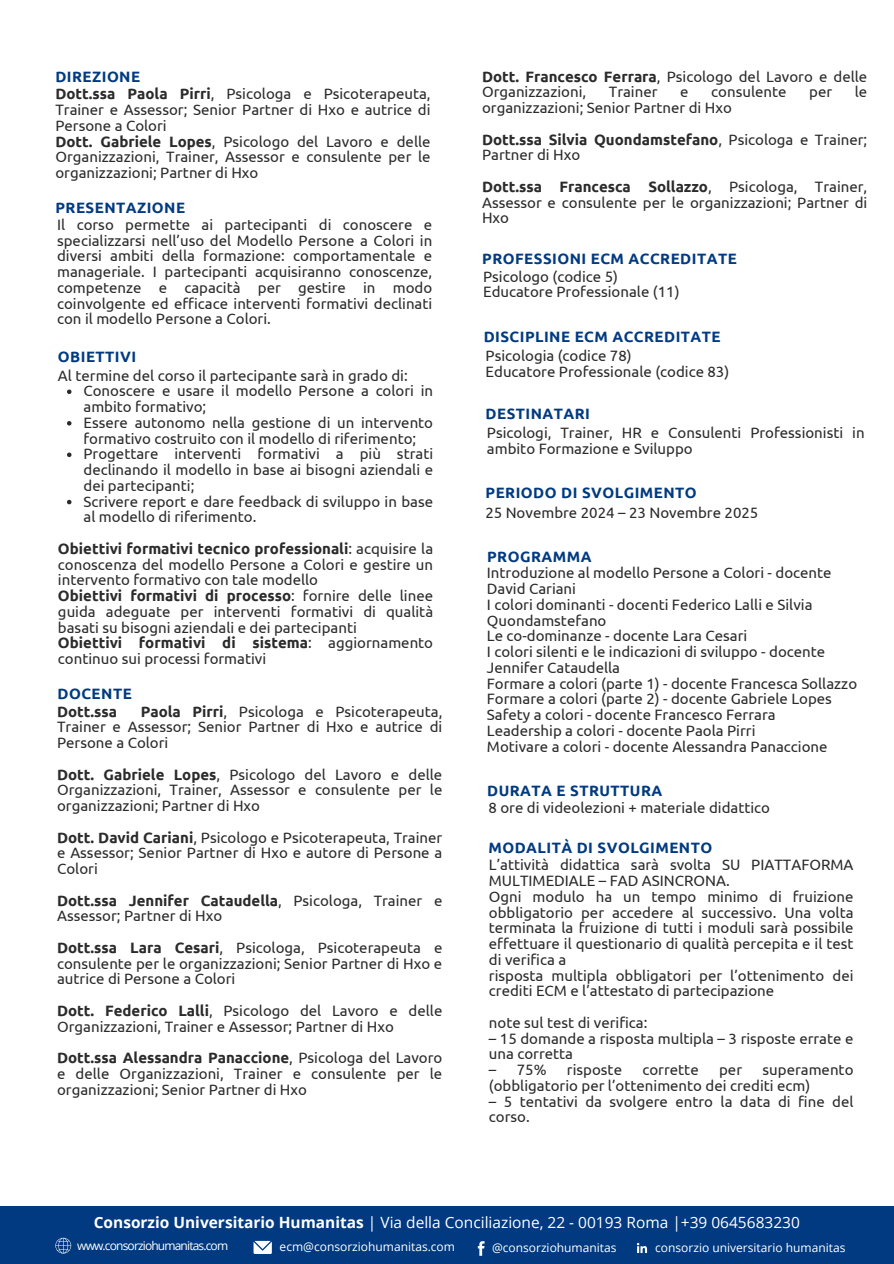
<style>
.page{position:relative;width:894px;height:1264px;background:#fff}
.page>*{position:absolute;margin:0;border:0;box-sizing:border-box;transform-origin:0 0}
.t1{font:15.45px "Open Sans";color:#fff}
.t2{font:15px/15.8px "Ubuntu";color:#2b2b2b}
.t3{font:700 15px "Ubuntu";letter-spacing:.03em;color:#013a81}
.t4{font:700 15px "Ubuntu";color:#2b2b2b}
.t5{font:12px "Open Sans";color:#fff}
.t6{font:12px "Open Sans";letter-spacing:-.07em;color:#fff}
.s1{font-weight:700}
</style>
<div class="page">
<div style="left:0;top:1206px;width:893px;height:57px;background:#013a81"></div>
<svg style="left:55px;top:1237px;width:16px;height:16px"></svg>
<svg style="left:477px;top:1241px;width:7px;height:14px"></svg>
<svg style="left:634px;top:1240px;width:15px;height:15px"></svg>
<svg style="left:636px;top:1242px;width:11px;height:10px"></svg>
<svg style="left:253px;top:1240px;width:18px;height:13px"></svg>
<svg style="left:67px;top:389px;width:4px;height:5px"></svg>
<svg style="left:67px;top:421px;width:4px;height:4px"></svg>
<svg style="left:67px;top:452px;width:4px;height:5px"></svg>
<svg style="left:67px;top:500px;width:4px;height:4px"></svg>
<h1 class="t3" style="left:55px;top:68px;width:86px">DIREZIONE</h1>
<h2 class="t2" style="left:55px;top:86px;width:376px"><span class="s1">Dott.ssa Paola Pirri</span>, Psicologa e Psicoterapeuta, Trainer e Assessor; Senior Partner di Hxo e autrice di Persone a Colori<br><span class="s1">Dott. Gabriele Lopes</span>, Psicologo del Lavoro e delle Organizzazioni, Trainer, Assessor e consulente per le organizzazioni; Partner di Hxo</h2>
<h1 class="t3" style="left:55px;top:198px;width:131px">PRESENTAZIONE</h1>
<h2 class="t2" style="left:57px;top:216px;width:376px;text-align:justify">Il corso permette ai partecipanti di conoscere e specializzarsi nell’uso del Modello Persone a Colori in diversi ambiti della formazione: comportamentale e manageriale. I partecipanti acquisiranno conoscenze, competenze e capacità per gestire in modo coinvolgente ed efficace interventi formativi declinati con il modello Persone a Colori.</h2>
<p class="t3" style="left:58px;top:348px;width:80px">OBIETTIVI</p>
<h1 class="t2" style="left:58px;top:367px;width:351px">Al termine del corso il partecipante sarà in grado di:</h1>
<h1 class="t2" style="left:83px;top:383px;width:351px">Conoscere e usare il modello Persone a colori in ambito formativo;</h1>
<h2 class="t2" style="left:83px;top:414px;width:351px">Essere autonomo nella gestione di un intervento formativo costruito con il modello di riferimento;</h2>
<p class="t2" style="left:83px;top:446px;width:351px;text-align:justify">Progettare interventi formativi a più strati declinando il modello in base ai bisogni aziendali e dei partecipanti;</p>
<p class="t2" style="left:83px;top:493px;width:351px">Scrivere report e dare feedback di sviluppo in base al modello di riferimento.</p>
<p class="t2" style="left:58px;top:540px;width:376px"><span class="s1">Obiettivi formativi tecnico professionali</span>: acquisire la conoscenza del modello Persone a Colori e gestire un intervento formativo con tale modello<br><span class="s1">Obiettivi formativi di processo</span>: fornire delle linee guida adeguate per interventi formativi di qualità basati su bisogni aziendali e dei partecipanti<br><span class="s1">Obiettivi formativi di sistema</span>: aggiornamento continuo sui processi formativi</p>
<p class="t3" style="left:58px;top:685px;width:76px">DOCENTE</p>
<h2 class="t4" style="left:57px;top:702px;width:61px">Dott.ssa</h2>
<h2 class="t2" style="left:57px;top:703px;width:386px;text-align:justify;text-indent:84px"><span class="s1">Paola Pirri</span>, Psicologa e Psicoterapeuta, Trainer e Assessor; Senior Partner di Hxo e autrice di Persone a Colori</h2>
<h1 class="t2" style="left:57px;top:766px;width:386px;text-align:justify"><span class="s1">Dott. Gabriele Lopes</span>, Psicologo del Lavoro e delle Organizzazioni, Trainer, Assessor e consulente per le organizzazioni; Partner di Hxo</h1>
<h2 class="t2" style="left:57px;top:829px;width:386px;text-align:justify"><span class="s1">Dott. David Cariani</span>, Psicologo e Psicoterapeuta, Trainer e Assessor; Senior Partner di Hxo e autore di Persone a Colori</h2>
<h2 class="t2" style="left:57px;top:892px;width:386px"><span class="s1">Dott.ssa Jennifer Cataudella</span>, Psicologa, Trainer e<br>Assessor; Partner di Hxo</h2>
<h2 class="t2" style="left:57px;top:939px;width:386px;text-align:justify"><span class="s1">Dott.ssa Lara Cesari</span>, Psicologa, Psicoterapeuta e consulente per le organizzazioni; Senior Partner di Hxo e autrice di Persone a Colori</h2>
<h2 class="t2" style="left:57px;top:1002px;width:386px"><span class="s1">Dott. Federico Lalli</span>, Psicologo del Lavoro e delle<br>Organizzazioni, Trainer e Assessor; Partner di Hxo</h2>
<h2 class="t2" style="left:57px;top:1049px;width:386px;text-align:justify"><span class="s1">Dott.ssa Alessandra Panaccione</span>, Psicologa del Lavoro e delle Organizzazioni, Trainer e consulente per le organizzazioni; Senior Partner di Hxo</h2>
<h2 class="t2" style="left:482px;top:68px;width:386px"><span class="s1">Dott. Francesco Ferrara</span>, Psicologo del Lavoro e delle<br>Organizzazioni,</h2>
<h2 class="t2" style="left:608px;top:84px;width:50px">Trainer</h2>
<h2 class="t2" style="left:680px;top:84px;width:10px">e</h2>
<h2 class="t2" style="left:711px;top:84px;width:77px">consulente</h2>
<h2 class="t2" style="left:809px;top:84px;width:25px">per</h2>
<h2 class="t2" style="left:854px;top:84px;width:14px">le</h2>
<h2 class="t2" style="left:482px;top:100px;width:251px">organizzazioni; Senior Partner di Hxo</h2>
<h2 class="t2" style="left:482px;top:131px;width:386px"><span class="s1">Dott.ssa Silvia Quondamstefano</span>, Psicologa e Trainer;<br>Partner di Hxo</h2>
<p class="t2" style="left:482px;top:178px;width:386px;text-align:justify"><span class="s1">Dott.ssa Francesca Sollazzo</span>, Psicologa, Trainer, Assessor e consulente per le organizzazioni; Partner di Hxo</p>
<p class="t3" style="left:482px;top:250px;width:256px">PROFESSIONI ECM ACCREDITATE</p>
<h2 class="t2" style="left:483px;top:268px;width:136px">Psicologo (codice 5)</h2>
<p class="t2" style="left:483px;top:284px;width:198px">Educatore Professionale (11)</p>
<p class="t3" style="left:483px;top:328px;width:238px">DISCIPLINE ECM ACCREDITATE</p>
<p class="t2" style="left:485px;top:348px;width:245px">Psicologia (codice 78)<br>Educatore Professionale (codice 83)</p>
<h2 class="t3" style="left:485px;top:405px;width:106px">DESTINATARI</h2>
<h1 class="t2" style="left:487px;top:425px;width:379px">Psicologi, Trainer, HR e Consulenti Professionisti in ambito Formazione e Sviluppo</h1>
<h1 class="t3" style="left:485px;top:484px;width:213px">PERIODO DI SVOLGIMENTO</h1>
<h2 class="t2" style="left:485px;top:504px;width:274px">25 Novembre 2024 – 23 Novembre 2025</h2>
<h1 class="t3" style="left:487px;top:548px;width:106px">PROGRAMMA</h1>
<h2 class="t2" style="left:487px;top:565px;width:371px">Introduzione al modello Persone a Colori - docente David Cariani<br>I colori dominanti - docenti Federico Lalli e Silvia Quondamstefano<br>Le co-dominanze - docente Lara Cesari<br>I colori silenti e le indicazioni di sviluppo - docente Jennifer Cataudella<br>Formare a colori (parte 1) - docente Francesca Sollazzo Formare a colori (parte 2) - docente Gabriele Lopes Safety a colori - docente Francesco Ferrara<br>Leadership a colori - docente Paola Pirri<br>Motivare a colori - docente Alessandra Panaccione</h2>
<h2 class="t3" style="left:487px;top:781px;width:177px">DURATA E STRUTTURA</h2>
<h1 class="t2" style="left:488px;top:799px;width:283px">8 ore di videolezioni + materiale didattico</h1>
<h2 class="t3" style="left:488px;top:838px;width:225px">MODALITÀ DI SVOLGIMENTO</h2>
<h1 class="t2" style="left:489px;top:856px;width:366px">L’attività didattica sarà svolta SU PIATTAFORMA MULTIMEDIALE – FAD ASINCRONA.<br>Ogni modulo ha un tempo minimo di fruizione obbligatorio per accedere al successivo. Una volta terminata la fruizione di tutti i moduli sarà possibile effettuare il questionario di qualità percepita e il test di verifica a<br>risposta multipla obbligatori per l’ottenimento dei crediti ECM e l’attestato di partecipazione</h1>
<h2 class="t2" style="left:489px;top:1014px;width:160px">note sul test di verifica:</h2>
<h2 class="t2" style="left:489px;top:1030px;width:366px">– 15 domande a risposta multipla – 3 risposte errate e una corretta</h2>
<h2 class="t2" style="left:489px;top:1061px;width:59px">– 75%</h2>
<h2 class="t2" style="left:567px;top:1061px;width:57px">risposte</h2>
<h2 class="t2" style="left:642px;top:1061px;width:58px">corrette</h2>
<h2 class="t2" style="left:719px;top:1061px;width:25px">per</h2>
<h2 class="t2" style="left:489px;top:1061px;width:366px;text-indent:273px">superamento (obbligatorio per l’ottenimento dei crediti ecm)</h2>
<h2 class="t2" style="left:489px;top:1093px;width:366px">– 5 tentativi da svolgere entro la data di fine del corso.</h2>
<h2 class="t1" style="left:94px;top:1211px;width:707px"><span class="s1">Consorzio Universitario Humanitas</span> | Via della Conciliazione, 22 - 00193 Roma |+39 0645683230</h2>
<h2 class="t6" style="left:77px;top:1237px;width:152px">www.consorziohumanitas.com</h2>
<h1 class="t5" style="left:279px;top:1237px;width:177px">ecm@consorziohumanitas.com</h1>
<h2 class="t5" style="left:492px;top:1238px;width:126px">@consorziohumanitas</h2>
<h2 class="t5" style="left:655px;top:1239px;width:192px">consorzio universitario humanitas</h2>
</div>
